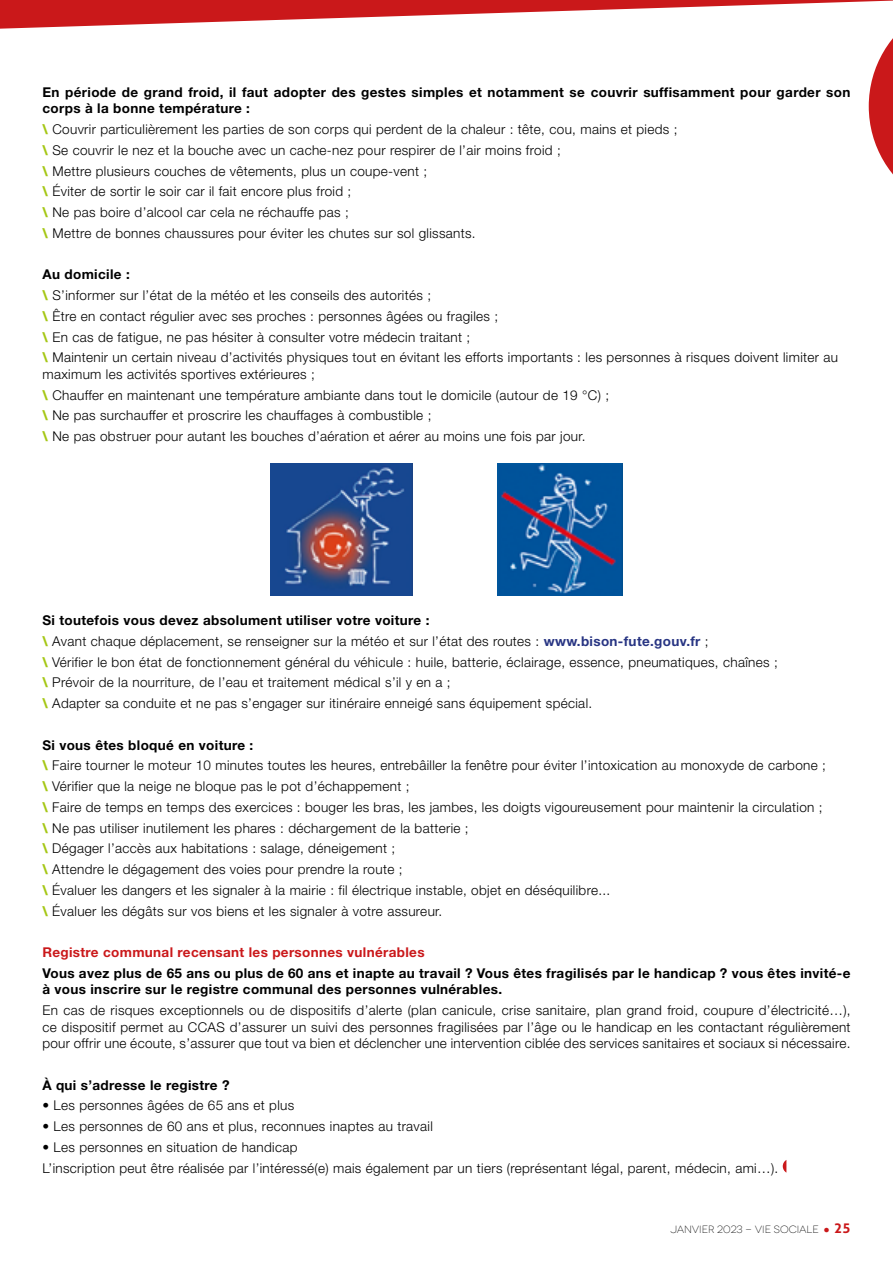
<style>
.page{position:relative;width:893px;height:1263px;background:#fff}
.page>*{position:absolute;margin:0;border:0;box-sizing:border-box;transform-origin:0 0}
.t1{font:300 13.5px/20.7px "Helvetica Neue LT Std";letter-spacing:.025em;color:#000}
.t2{font:700 13.5px/16.5px "Helvetica Neue LT Std";letter-spacing:.025em;color:#000}
.t3{font:700 13.5px "Helvetica Neue LT Std";letter-spacing:.025em;color:#ca181a}
.t4{font:300 10.5px "Novecentowide";color:#000}
.s1{font-weight:800;color:#a5c715}
.s2{font-weight:700}
.s3{font-weight:700;color:#283583}
.s4{font-family:"Times New Roman";font-weight:700;color:#ca181a}
.s5{font-family:"Aller";font-weight:700;font-size:13.5px;color:#ca181a}
</style>
<div class="page">
<svg style="left:0;top:0;width:893px;height:175px"></svg>
<img style="left:270px;top:463px;width:142px;height:132px">
<img style="left:497px;top:463px;width:125px;height:132px">
<svg style="left:783px;top:1160px;width:3px;height:12px"></svg>
<p class="t2" style="left:43px;top:83px;width:809px">En période de grand froid, il faut adopter des gestes simples et notamment se couvrir suffisamment pour garder son corps à la bonne température :</p>
<p class="t1" style="left:43px;top:119px;width:636px"><span class="s1">\</span> Couvrir particulièrement les parties de son corps qui perdent de la chaleur : tête, cou, mains et pieds ; <span class="s1">\</span> Se couvrir le nez et la bouche avec un cache-nez pour respirer de l’air moins froid ;<br><span class="s1">\</span> Mettre plusieurs couches de vêtements, plus un coupe-vent ;<br><span class="s1">\</span> Éviter de sortir le soir car il fait encore plus froid ;<br><span class="s1">\</span> Ne pas boire d’alcool car cela ne réchauffe pas ;<br><span class="s1">\</span> Mettre de bonnes chaussures pour éviter les chutes sur sol glissants.</p>
<p class="t1" style="left:43px;top:264px;width:797px"><span class="s2">Au domicile :<br></span><span class="s1">\</span> S’informer sur l’état de la météo et les conseils des autorités ;<br><span class="s1">\</span> Être en contact régulier avec ses proches : personnes âgées ou fragiles ;<br><span class="s1">\</span> En cas de fatigue, ne pas hésiter à consulter votre médecin traitant ;<br><span class="s1">\</span> Maintenir un certain niveau d’activités physiques tout en évitant les efforts importants : les personnes à risques doivent limiter au</p>
<p class="t1" style="left:43px;top:363px;width:568px">maximum les activités sportives extérieures ;<br><span class="s1">\</span> Chauffer en maintenant une température ambiante dans tout le domicile (autour de 19 °C) ; <span class="s1">\</span> Ne pas surchauffer et proscrire les chauffages à combustible ;<br><span class="s1">\</span> Ne pas obstruer pour autant les bouches d’aération et aérer au moins une fois par jour.</p>
<p class="t1" style="left:42px;top:610px;width:737px"><span class="s2">Si toutefois vous devez absolument utiliser votre voiture :<br></span><span class="s1">\</span> Avant chaque déplacement, se renseigner sur la météo et sur l’état des routes : <span class="s3">www.bison-fute.gouv.fr</span> ;<br><span class="s1">\</span> Vérifier le bon état de fonctionnement général du véhicule : huile, batterie, éclairage, essence, pneumatiques, chaînes ; <span class="s1">\</span> Prévoir de la nourriture, de l’eau et traitement médical s’il y en a ;<br><span class="s1">\</span> Adapter sa conduite et ne pas s’engager sur itinéraire enneigé sans équipement spécial.</p>
<p class="t1" style="left:42px;top:734px;width:785px"><span class="s2">Si vous êtes bloqué en voiture :<br></span><span class="s1">\</span> Faire tourner le moteur 10 minutes toutes les heures, entrebâiller la fenêtre pour éviter l’intoxication au monoxyde de carbone ; <span class="s1">\</span> Vérifier que la neige ne bloque pas le pot d’échappement ;<br><span class="s1">\</span> Faire de temps en temps des exercices : bouger les bras, les jambes, les doigts vigoureusement pour maintenir la circulation ; <span class="s1">\</span> Ne pas utiliser inutilement les phares : déchargement de la batterie ;<br><span class="s1">\</span> Dégager l’accès aux habitations : salage, déneigement ;<br><span class="s1">\</span> Attendre le dégagement des voies pour prendre la route ;<br><span class="s1">\</span> Évaluer les dangers et les signaler à la mairie : fil électrique instable, objet en déséquilibre...<br><span class="s1">\</span> Évaluer les dégâts sur vos biens et les signaler à votre assureur.</p>
<p class="t3" style="left:42px;top:944px;width:384px">Registre communal recensant les personnes vulnérables</p>
<p class="t2" style="left:42px;top:964px;width:810px">Vous avez plus de 65 ans ou plus de 60 ans et inapte au travail ? Vous êtes fragilisés par le handicap ? vous êtes invité-e à vous inscrire sur le registre communal des personnes vulnérables.</p>
<p class="t1" style="left:42px;top:1002px;width:810px;line-height:16.5px;text-align:justify">En cas de risques exceptionnels ou de dispositifs d’alerte (plan canicule, crise sanitaire, plan grand froid, coupure d’électricité…), ce dispositif permet au CCAS d’assurer un suivi des personnes fragilisées par l’âge ou le handicap en les contactant régulièrement pour offrir une écoute, s’assurer que tout va bien et déclencher une intervention ciblée des services sanitaires et sociaux si nécessaire.</p>
<p class="t2" style="left:42px;top:1076px;width:189px">À qui s’adresse le registre ?</p>
<p class="t1" style="left:42px;top:1095px;width:253px">• Les personnes âgées de 65 ans et plus</p>
<p class="t1" style="left:42px;top:1115px;width:392px">• Les personnes de 60 ans et plus, reconnues inaptes au travail</p>
<p class="t1" style="left:42px;top:1136px;width:737px">• Les personnes en situation de handicap<br>L’inscription peut être réalisée par l’intéressé(e) mais également par un tiers (représentant légal, parent, médecin, ami…).</p>
<p class="t4" style="left:670px;top:1223px;width:181px">JANVIER 2023 - VIE SOCIALE <span class="s4">●</span> <span class="s5">25</span></p>
</div>
